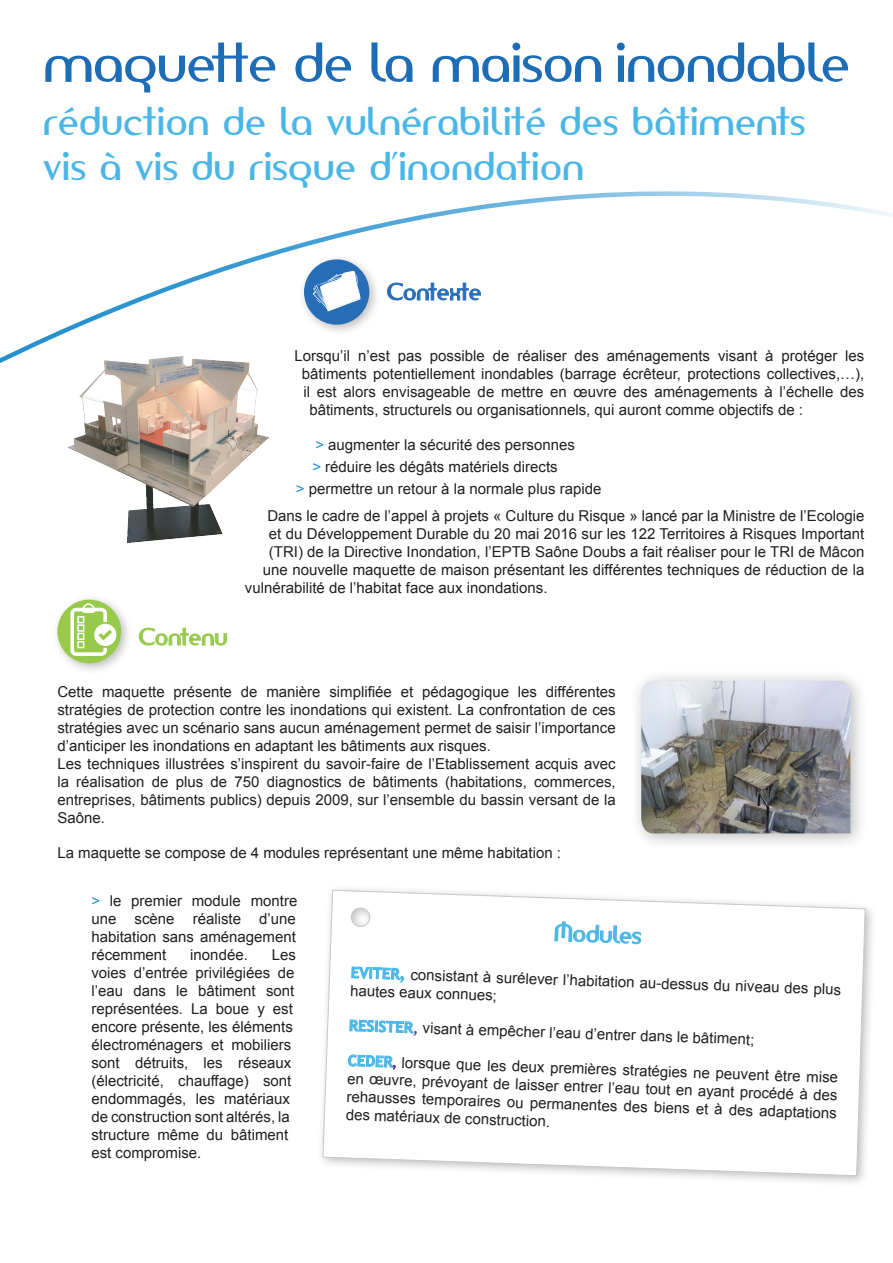
<style>
.page{position:relative;width:893px;height:1263px;background:#fff}
.page>*{position:absolute;margin:0;border:0;box-sizing:border-box;transform-origin:0 0}
.t1{font:52.5px "Amerika Sans";letter-spacing:-.02em;color:#1c6cb6}
.t2{font:37.5px/45px "Amerika Sans";color:#4ab6e7}
.t3{font:22.5px "Amerika Sans";color:#276eb7}
.t4{font:22.5px "Amerika Sans";color:#97ca4b}
.t5{font:22.5px "Amerika Sans";color:#4ab6e7}
.t6{font:15px/18px "Arial";color:#231f20}
.s1{color:#2492d0}
.s2{font-family:"Trebuchet MS";font-weight:700;color:#4ab6e7}
.s3{font-family:"Amerika Sans";font-size:22.5px;color:#4ab6e7}
.s4{font-family:"Trebuchet MS";font-weight:700;color:#5b3695}
.s5{font-family:"Amerika Sans";color:#5b3695}
</style>
<div class="page">
<svg style="left:0;top:191px;width:893px;height:172px"></svg>
<svg style="left:387px;top:282px;width:94px;height:19px"></svg>
<svg style="left:139px;top:627px;width:88px;height:19px"></svg>
<img style="left:63px;top:353px;width:210px;height:190px">
<div style="left:630px;top:669px;width:237px;height:181px;background:#231f20;opacity:.3"></div>
<img style="left:641px;top:681px;width:209px;height:152px">
<div style="left:317px;top:884px;width:560px;height:304px;background:#231f20;opacity:.3"></div>
<svg style="left:323px;top:890px;width:542px;height:286px"></svg>
<svg style="left:554px;top:885px;width:88px;height:97px"></svg>
<svg style="left:351px;top:966px;width:53px;height:17px"></svg>
<svg style="left:349px;top:1019px;width:65px;height:15px"></svg>
<svg style="left:348px;top:1054px;width:48px;height:51px"></svg>
<div style="left:51px;top:594px;width:82px;height:81px;background:#231f20;opacity:.3"></div>
<div style="left:57px;top:600px;width:64px;height:63px;background:#97ca4b;border-radius:50%"></div>
<div style="left:70px;top:608px;width:37px;height:48px;border:4px solid #fff;border-radius:4px"></div>
<div style="left:94px;top:624px;width:22px;height:22px;background:#fff;border-radius:50%"></div>
<svg style="left:77px;top:603px;width:35px;height:46px"></svg>
<div style="left:298px;top:253px;width:83px;height:84px;background:#231f20;opacity:.3"></div>
<div style="left:305px;top:260px;width:64px;height:64px;background:#276eb7;border-radius:50%"></div>
<div style="left:304px;top:259px;width:65px;height:66px;border:2px solid #276eb7;border-radius:50%"></div>
<svg style="left:313px;top:270px;width:47px;height:42px"></svg>
<h1 class="t1" style="left:43px;top:29px;width:809px">maquette de la maison inondable</h1>
<h2 class="t2" style="left:43px;top:99px;width:764px">réduction de la vulnérabilité des bâtiments vis à vis du risque d’inondation</h2>
<h3 class="t3" style="left:386px;top:277px;width:96px">Contexte</h3>
<h3 class="t4" style="left:138px;top:623px;width:91px">Contenu</h3>
<p class="t6" style="left:294px;top:346px;width:571px">Lorsqu’il n’est pas possible de réaliser des aménagements visant à protéger les</p>
<p class="t6" style="left:302px;top:364px;width:564px">bâtiments potentiellement inondables (barrage écrêteur, protections collectives,…),</p>
<p class="t6" style="left:303px;top:382px;width:562px">il est alors envisageable de mettre en œuvre des aménagements à l’échelle des</p>
<p class="t6" style="left:309px;top:400px;width:495px">bâtiments, structurels ou organisationnels, qui auront comme objectifs de :</p>
<p class="t6" style="left:315px;top:435px;width:261px"><span class="s1">&gt;</span> augmenter la sécurité des personnes</p>
<p class="t6" style="left:312px;top:458px;width:247px"><span class="s1">&gt;</span> réduire les dégâts matériels directs</p>
<p class="t6" style="left:296px;top:480px;width:307px"><span class="s1">&gt;</span> permettre un retour à la normale plus rapide</p>
<p class="t6" style="left:267px;top:506px;width:598px">Dans le cadre de l’appel à projets « Culture du Risque » lancé par la Ministre de l’Ecologie</p>
<p class="t6" style="left:269px;top:524px;width:597px">et du Développement Durable du 20 mai 2016 sur les 122 Territoires à Risques Important</p>
<p class="t6" style="left:269px;top:542px;width:597px">(TRI) de la Directive Inondation, l’EPTB Saône Doubs a fait réaliser pour le TRI de Mâcon</p>
<p class="t6" style="left:263px;top:560px;width:603px">une nouvelle maquette de maison présentant les différentes techniques de réduction de la</p>
<p class="t6" style="left:245px;top:578px;width:304px">vulnérabilité de l’habitat face aux inondations.</p>
<p class="t6" style="left:57px;top:683px;width:560px">Cette maquette présente de manière simplifiée et pédagogique les différentes stratégies de protection contre les inondations qui existent. La confrontation de ces stratégies avec un scénario sans aucun aménagement permet de saisir l’importance d’anticiper les inondations en adaptant les bâtiments aux risques.<br>Les techniques illustrées s’inspirent du savoir-faire de l’Etablissement acquis avec la réalisation de plus de 750 diagnostics de bâtiments (habitations, commerces, entreprises, bâtiments publics) depuis 2009, sur l’ensemble du bassin versant de la Saône.</p>
<p class="t6" style="left:57px;top:844px;width:505px">La maquette se compose de 4 modules représentant une même habitation :</p>
<p class="t6" style="left:91px;top:892px;width:207px;text-align:justify"><span class="s1">&gt;</span> le premier module montre une scène réaliste d’une habitation sans aménagement récemment</p>
<h3 class="t5" style="left:554px;top:918px;width:89px;rotate:2deg">Modules</h3>
<p class="t6" style="left:351px;top:963px;width:492px;rotate:2deg"><span class="s2">EVITER</span><span class="s3">,</span> consistant à surélever l’habitation au-dessus du niveau des plus hautes eaux connues;</p>
<p class="t6" style="left:349px;top:1016px;width:407px;rotate:2deg"><span class="s2">RESISTER</span><span class="s4">,</span> visant à empêcher l’eau d’entrer dans le bâtiment;</p>
<p class="t6" style="left:348px;top:1051px;width:492px;text-align:justify;rotate:2deg"><span class="s2">CEDER</span><span class="s5">,</span> lorsque que les deux premières stratégies ne peuvent être mise en œuvre, prévoyant de laisser entrer l’eau tout en ayant procédé à des rehausses temporaires ou permanentes des biens et à des adaptations des matériaux de construction.</p>
<p class="t6" style="left:190px;top:946px;width:59px">inondée.</p>
<p class="t6" style="left:91px;top:946px;width:206px;text-indent:180px">Les voies d’entrée privilégiées de l’eau dans le bâtiment sont représentées. La boue y est encore présente, les éléments électroménagers et mobiliers sont détruits, les réseaux (électricité, chauffage) sont endommagés, les matériaux de construction sont altérés, la structure même du bâtiment est compromise.</p>
</div>
